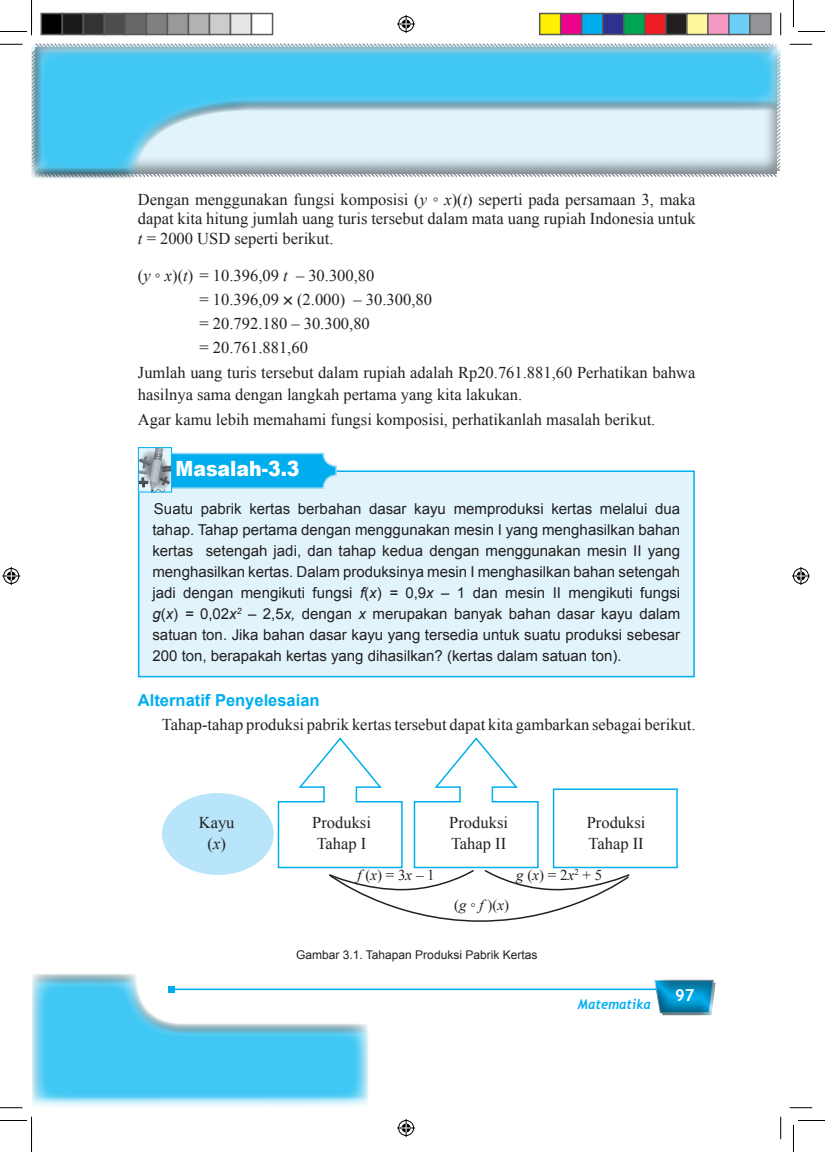
<style>
.page{position:relative;width:825px;height:1152px;background:#fff}
.page>*{position:absolute;margin:0;border:0;box-sizing:border-box;transform-origin:0 0}
.t1{font:900 21px "Arial";color:#fff;scale:.9 1}
.BODY_FULLJUST{font:16.5px/21px "Times New Roman";color:#231f20}
.BODI_TEKS__TimesNR_1{font:16.5px "Times New Roman";color:#231f20}
.JUDUL_BAB_ARIAL_BOLD{font:700 16.5px "Arial";color:#00aeef}
.t2{font:700 16.5px "Trebuchet MS";color:#fff}
.t3{font:15px/21px "Arial";color:#231f20;text-align:justify}
.t4{font:15px "Times New Roman";color:#231f20}
.t5{font:italic 700 13.5px "Trebuchet";color:#00aeef;scale:.95 1}
.KET_GAMBAR{font:12px "Arial";color:#231f20}
.s1{font-style:italic}
.s2{font-family:"Myriad Pro";font-weight:700;font-stretch:condensed}
</style>
<div class="page">
<hr style="left:172px;top:988px;width:531px;height:2px;background:#00aeef">
<svg style="left:659px;top:979px;width:55px;height:1px"></svg>
<div style="left:651px;top:980px;width:64px;height:35px;background:#231f20;opacity:.75"></div>
<div style="left:32px;top:44px;width:749px;height:136px;background:#231f20;opacity:.75"></div>
<div style="left:32px;top:974px;width:337px;height:134px;background:#effafd"></div>
<div style="left:32px;top:972px;width:337px;height:132px;background:#231f20;opacity:.75"></div>
<div style="left:138px;top:470px;width:556px;height:207px;background:#e1f4fc;border:2px solid #00aeef"></div>
<div style="left:157px;top:453px;width:179px;height:35px;background:#00aeef;border-radius:13px"></div>
<div style="left:156px;top:453px;width:181px;height:36px;border:2px solid #97daf8;border-radius:13px"></div>
<img style="left:140px;top:449px;width:30px;height:41px">
<div style="left:138px;top:447px;width:34px;height:45px;border:1px solid #00aeef"></div>
<div style="left:162px;top:793px;width:111px;height:82px;background:#b9e5fa;border-radius:50%"></div>
<div style="left:552px;top:788px;width:125px;height:80px;border:2px solid #00aeef"></div>
<svg style="left:277px;top:737px;width:353px;height:185px"></svg>
<svg style="left:0;top:44px;width:22px;height:1px"></svg>
<svg style="left:789px;top:44px;width:22px;height:1px"></svg>
<svg style="left:0;top:1107px;width:22px;height:1px"></svg>
<svg style="left:789px;top:1107px;width:22px;height:1px"></svg>
<svg style="left:780px;top:13px;width:1px;height:22px"></svg>
<svg style="left:780px;top:1116px;width:1px;height:23px"></svg>
<svg style="left:0;top:0;width:32px;height:35px"></svg>
<svg style="left:0;top:1116px;width:32px;height:36px"></svg>
<svg style="left:793px;top:0;width:31px;height:32px"></svg>
<svg style="left:793px;top:1120px;width:31px;height:32px"></svg>
<svg style="left:397px;top:15px;width:18px;height:18px"></svg>
<svg style="left:397px;top:1119px;width:18px;height:17px"></svg>
<svg style="left:2px;top:567px;width:18px;height:18px"></svg>
<svg style="left:792px;top:567px;width:17px;height:18px"></svg>
<div style="left:41px;top:14px;width:21px;height:21px;background:#000"></div>
<div style="left:40px;top:13px;width:23px;height:22px;border:2px solid #595959"></div>
<div style="left:62px;top:14px;width:21px;height:21px;background:#1a1a1a"></div>
<div style="left:62px;top:13px;width:22px;height:22px;border:2px solid #595959"></div>
<div style="left:83px;top:14px;width:21px;height:21px;background:#333"></div>
<div style="left:82px;top:13px;width:23px;height:22px;border:2px solid #595959"></div>
<div style="left:104px;top:14px;width:21px;height:21px;background:#4d4d4d"></div>
<div style="left:104px;top:13px;width:22px;height:22px;border:2px solid #595959"></div>
<div style="left:125px;top:14px;width:21px;height:21px;background:#666"></div>
<div style="left:124px;top:13px;width:23px;height:22px;border:2px solid #595959"></div>
<div style="left:146px;top:14px;width:21px;height:21px;background:#808080"></div>
<div style="left:146px;top:13px;width:22px;height:22px;border:2px solid #595959"></div>
<div style="left:167px;top:14px;width:21px;height:21px;background:#999"></div>
<div style="left:166px;top:13px;width:23px;height:22px;border:2px solid #595959"></div>
<div style="left:188px;top:14px;width:21px;height:21px;background:#b3b3b3"></div>
<div style="left:188px;top:13px;width:22px;height:22px;border:2px solid #595959"></div>
<div style="left:209px;top:14px;width:21px;height:21px;background:#ccc"></div>
<div style="left:208px;top:13px;width:23px;height:22px;border:2px solid #595959"></div>
<div style="left:230px;top:14px;width:21px;height:21px;background:#e6e6e6"></div>
<div style="left:230px;top:13px;width:22px;height:22px;border:2px solid #595959"></div>
<div style="left:250px;top:13px;width:23px;height:22px;border:2px solid #595959"></div>
<div style="left:539px;top:14px;width:21px;height:21px;background:#fff101"></div>
<div style="left:538px;top:13px;width:23px;height:22px;border:2px solid #595959"></div>
<div style="left:560px;top:14px;width:21px;height:21px;background:#ed028c"></div>
<div style="left:559px;top:13px;width:23px;height:22px;border:2px solid #595959"></div>
<div style="left:581px;top:14px;width:21px;height:21px;background:#00aeef"></div>
<div style="left:580px;top:13px;width:23px;height:22px;border:2px solid #595959"></div>
<div style="left:602px;top:14px;width:21px;height:21px;background:#2e3092"></div>
<div style="left:601px;top:13px;width:23px;height:22px;border:2px solid #595959"></div>
<div style="left:623px;top:14px;width:21px;height:21px;background:#00a54f"></div>
<div style="left:622px;top:13px;width:23px;height:22px;border:2px solid #595959"></div>
<div style="left:644px;top:14px;width:21px;height:21px;background:#ee1d23"></div>
<div style="left:643px;top:13px;width:23px;height:22px;border:2px solid #595959"></div>
<div style="left:665px;top:14px;width:21px;height:21px;background:#231f20"></div>
<div style="left:664px;top:13px;width:23px;height:22px;border:2px solid #595959"></div>
<div style="left:686px;top:14px;width:21px;height:21px;background:#fff79a"></div>
<div style="left:685px;top:13px;width:23px;height:22px;border:2px solid #595959"></div>
<div style="left:707px;top:14px;width:21px;height:21px;background:#f499c2"></div>
<div style="left:706px;top:13px;width:23px;height:22px;border:2px solid #595959"></div>
<div style="left:728px;top:14px;width:21px;height:21px;background:#6bcff6"></div>
<div style="left:727px;top:13px;width:23px;height:22px;border:2px solid #595959"></div>
<div style="left:749px;top:14px;width:21px;height:21px;background:#939598"></div>
<div style="left:748px;top:13px;width:23px;height:22px;border:2px solid #595959"></div>
<p class="BODY_FULLJUST" style="left:138px;top:189px;width:559px;line-height:19.8px;text-align:justify">Dengan menggunakan fungsi komposisi (<span class="s1">y ◦ x</span>)(<span class="s1">t</span>) seperti pada persamaan 3, maka dapat kita hitung jumlah uang turis tersebut dalam mata uang rupiah Indonesia untuk <span class="s1">t</span> = 2000 USD seperti berikut.</p>
<p class="BODY_FULLJUST" style="left:138px;top:265px;width:238px">(<span class="s1">y ◦ x</span>)(<span class="s1">t</span>) = 10.396,09 <span class="s1">t</span> – 30.300,80</p>
<p class="BODY_FULLJUST" style="left:199px;top:289px;width:234px">= 10.396,09 <span class="s2">×</span> (2.000) – 30.300,80</p>
<p class="BODY_FULLJUST" style="left:199px;top:313px;width:172px">= 20.792.180 – 30.300,80</p>
<p class="BODY_FULLJUST" style="left:199px;top:337px;width:110px">= 20.761.881,60</p>
<p class="BODY_FULLJUST" style="left:138px;top:362px;width:559px">Jumlah uang turis tersebut dalam rupiah adalah Rp20.761.881,60 Perhatikan bahwa hasilnya sama dengan langkah pertama yang kita lakukan.</p>
<p class="BODY_FULLJUST" style="left:138px;top:408px;width:518px">Agar kamu lebih memahami fungsi komposisi, perhatikanlah masalah berikut.</p>
<p class="t1" style="left:175px;top:454px;width:139px">Masalah-3.3</p>
<p class="t3" style="left:152px;top:498px;width:529px">Suatu pabrik kertas berbahan dasar kayu memproduksi kertas melalui dua tahap. Tahap pertama dengan menggunakan mesin I yang menghasilkan bahan kertas setengah jadi, dan tahap kedua dengan menggunakan mesin II yang menghasilkan kertas. Dalam produksinya mesin I menghasilkan bahan setengah jadi dengan mengikuti fungsi <span class="s1">f</span>(<span class="s1">x</span>) <span class="s1">=</span> 0,9<span class="s1">x –</span> 1 dan mesin II mengikuti fungsi <span class="s1">g</span>(<span class="s1">x</span>) <span class="s1">=</span> 0,02<span class="s1">x</span><sup>2</sup> <span class="s1">–</span> 2,5<span class="s1">x,</span> dengan <span class="s1">x</span> merupakan banyak bahan dasar kayu dalam satuan ton. Jika bahan dasar kayu yang tersedia untuk suatu produksi sebesar 200 ton, berapakah kertas yang dihasilkan? (kertas dalam satuan ton).</p>
<p class="JUDUL_BAB_ARIAL_BOLD" style="left:138px;top:689px;width:183px">Alternatif Penyelesaian</p>
<p class="BODI_TEKS__TimesNR_1" style="left:162px;top:713px;width:535px">Tahap-tahap produksi pabrik kertas tersebut dapat kita gambarkan sebagai berikut.</p>
<p class="BODY_FULLJUST" style="left:199px;top:811px;width:37px;text-align:center">Kayu (<span class="s1">x</span>)</p>
<p class="BODY_FULLJUST" style="left:312px;top:811px;width:60px">Produksi<br>Tahap I</p>
<p class="BODY_FULLJUST" style="left:449px;top:811px;width:60px">Produksi<br>Tahap II</p>
<p class="BODY_FULLJUST" style="left:586px;top:811px;width:60px">Produksi<br>Tahap II</p>
<p class="t4" style="left:516px;top:865px;width:87px"><span class="s1">g</span> (<span class="s1">x</span>) = 2<span class="s1">x</span><sup>2</sup> + 5</p>
<p class="t4" style="left:357px;top:865px;width:79px"><span class="s1">f</span> (<span class="s1">x</span>) = 3<span class="s1">x</span> – 1</p>
<p class="t4" style="left:454px;top:894px;width:56px">(<span class="s1">g ◦ f</span> )(<span class="s1">x</span>)</p>
<p class="KET_GAMBAR" style="left:296px;top:947px;width:243px">Gambar 3.1. Tahapan Produksi Pabrik Kertas</p>
<p class="t5" style="left:577px;top:995px;width:78px">Matematika</p>
<p class="t2" style="left:674px;top:984px;width:21px">97</p>
</div>
